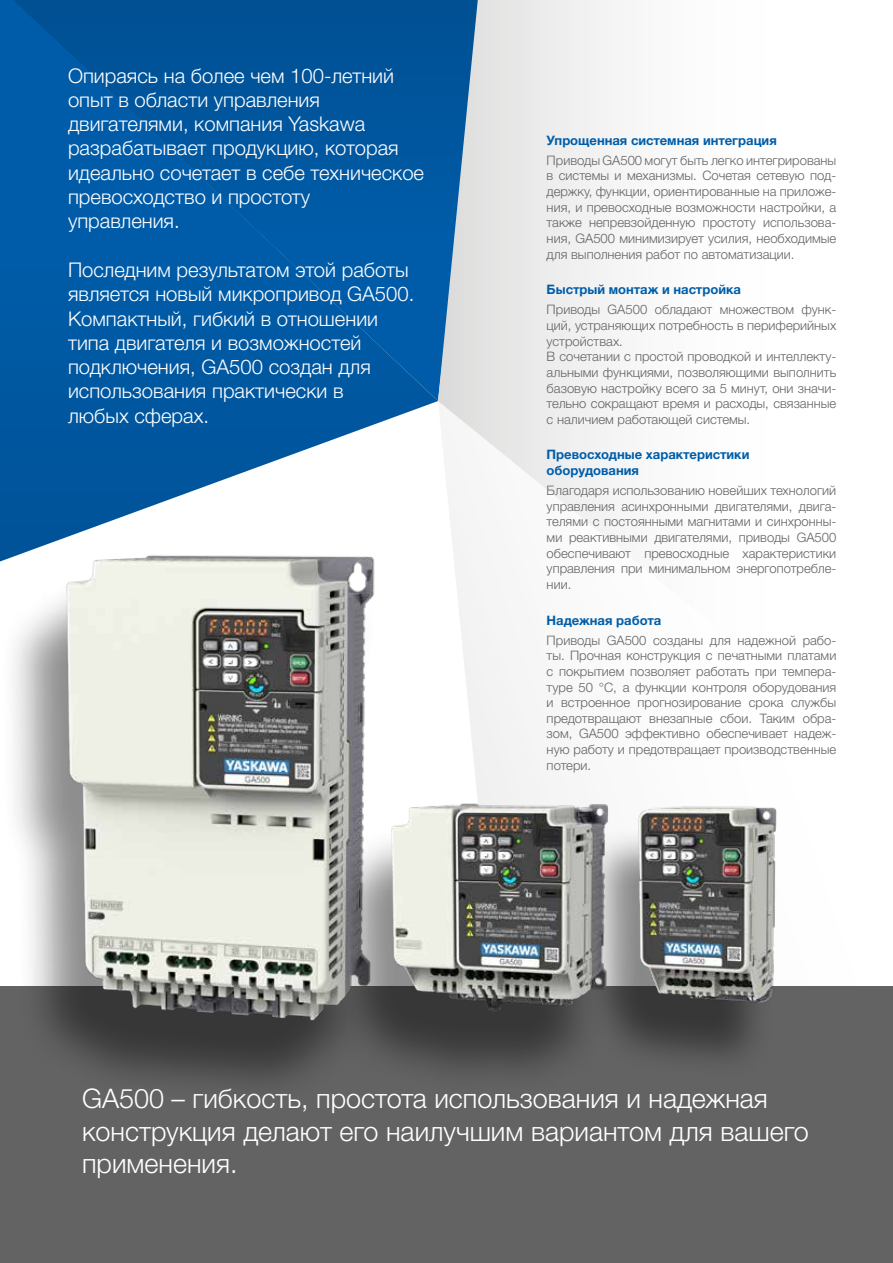
<style>
.page{position:relative;width:893px;height:1263px;background:#fff}
.page>*{position:absolute;margin:0;border:0;box-sizing:border-box;transform-origin:0 0}
.t1{font:300 27px/32.4px "Helvetica Neue LTW1 G";color:#fff}
.t2{font:300 20.25px/24.3px "Helvetica Neue LTW1 G";color:#fff}
.t3{font:300 13.05px/15.6px "Helvetica Neue LTW1 G";color:#646363;text-align:justify}
.t4{font:700 13.05px/15.6px "Helvetica Neue LTW1 G";color:#005da9}
</style>
<div class="page">
<svg style="left:0;top:0;width:438px;height:561px;background:#1b69ab"></svg>
<svg style="left:438px;top:0;width:175px;height:771px"></svg>
<div style="left:0;top:986px;width:893px;height:277px;background:#646363"></div>
<div style="left:0;top:576px;width:376px;height:530px;background:#000;opacity:.45"></div>
<img style="left:55px;top:531px;width:329px;height:508px">
<div style="left:325px;top:824px;width:285px;height:274px;background:#000;opacity:.45"></div>
<img style="left:379px;top:775px;width:204px;height:264px">
<div style="left:581px;top:824px;width:196px;height:254px;background:#000;opacity:.45"></div>
<img style="left:583px;top:804px;width:194px;height:206px">
<h2 class="t2" style="left:68px;top:63px;width:358px">Опираясь на более чем 100-летний опыт в области управления двигателями, компания Yaskawa разрабатывает продукцию, которая идеально сочетает в себе техническое превосходство и простоту управления.</h2>
<h2 class="t2" style="left:68px;top:257px;width:348px">Последним результатом этой работы является новый микропривод GA500.<br>Компактный, гибкий в отношении типа двигателя и возможностей подключения, GA500 создан для использования практически в<br>любых сферах.</h2>
<p class="t4" style="left:547px;top:132px;width:232px">Упрощенная системная интеграция</p>
<p class="t3" style="left:547px;top:152px;width:291px">Приводы GA500 могут быть легко интегрированы в системы и механизмы. Сочетая сетевую под&shy;держку, функции, ориентированные на приложе&shy;ния, и превосходные возможности настройки, а также непревзойденную простоту использова&shy;ния, GA500 минимизирует усилия, необходимые для выполнения работ по автоматизации.</p>
<p class="t4" style="left:547px;top:282px;width:196px">Быстрый монтаж и настройка</p>
<p class="t3" style="left:547px;top:302px;width:291px;text-align:left">Приводы GA500 обладают множеством функ&shy;ций, устраняющих потребность в периферийных устройствах.<br>В сочетании с простой проводкой и интеллекту&shy;альными функциями, позволяющими выполнить базовую настройку всего за 5 минут, они значи&shy;тельно сокращают время и расходы, связанные с наличием работающей системы.</p>
<p class="t4" style="left:547px;top:447px;width:204px">Превосходные характеристики оборудования</p>
<p class="t3" style="left:547px;top:483px;width:291px">Благодаря использованию новейших технологий управления асинхронными двигателями, двига&shy;телями с постоянными магнитами и синхронны&shy;ми реактивными двигателями, приводы GA500 обеспечивают превосходные характеристики управления при минимальном энергопотребле&shy;нии.</p>
<p class="t4" style="left:547px;top:612px;width:116px">Надежная работа</p>
<p class="t3" style="left:547px;top:632px;width:291px">Приводы GA500 созданы для надежной рабо&shy;ты. Прочная конструкция с печатными платами с покрытием позволяет работать при темпера&shy;туре 50 °C, а функции контроля оборудования и встроенное прогнозирование срока службы предотвращают внезапные сбои. Таким обра&shy;зом, GA500 эффективно обеспечивает надеж&shy;ную работу и предотвращает производственные потери.</p>
<h1 class="t1" style="left:82px;top:1082px;width:728px">GA500 – гибкость, простота использования и надежная конструкция делают его наилучшим вариантом для вашего применения.</h1>
</div>
